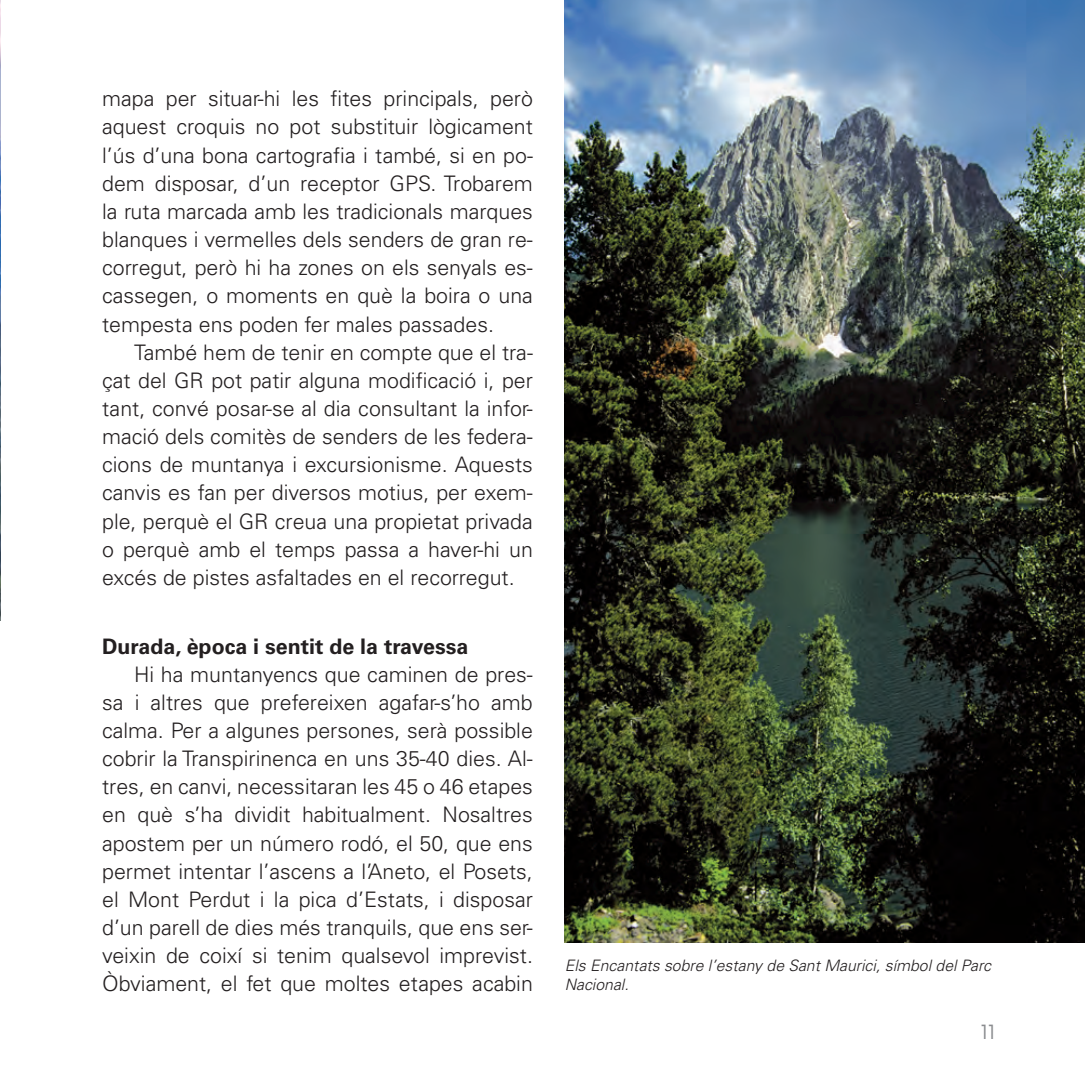
<style>
.page{position:relative;width:1085px;height:1085px;background:#fff}
.page>*{position:absolute;margin:0;border:0;box-sizing:border-box;transform-origin:0 0}
.t1{font:300 21.38px/28.1px "Univers";color:#231f20;text-align:justify}
.t2{font:700 21.38px "Univers";color:#231f20}
.t3{font:19.12px "Now";color:#8a8c8f}
.t4{font:italic 300 15.75px/18.9px "Univers";color:#231f20}
</style>
<div class="page">
<img style="left:0;top:1px;width:1px;height:620px">
<img style="left:564px;top:0;width:520px;height:942px">
<p class="t1" style="left:102px;top:85px;width:432px">mapa per situar-hi les fites principals, però aquest croquis no pot substituir lògicament l’ús d’una bona cartografia i també, si en po&shy;dem disposar, d’un receptor GPS. Trobarem la ruta marcada amb les tradicionals marques blanques i vermelles dels senders de gran re&shy;corregut, però hi ha zones on els senyals es&shy;cassegen, o moments en què la boira o una tempesta ens poden fer males passades.</p>
<p class="t1" style="left:102px;top:338px;width:432px;text-indent:32px">També hem de tenir en compte que el tra&shy;çat del GR pot patir alguna modificació i, per tant, convé posar-se al dia consultant la infor&shy;mació dels comitès de senders de les federa&shy;cions de muntanya i excursionisme. Aquests canvis es fan per diversos motius, per exem&shy;ple, perquè el GR creua una propietat privada o perquè amb el temps passa a haver-hi un excés de pistes asfaltades en el recorregut.</p>
<p class="t2" style="left:102px;top:633px;width:368px">Durada, època i sentit de la travessa</p>
<p class="t1" style="left:102px;top:660px;width:432px;text-indent:32px">Hi ha muntanyencs que caminen de pres&shy;sa i altres que prefereixen agafar-s’ho amb calma. Per a algunes persones, serà possible cobrir la Transpirinenca en uns 35-40 dies. Al&shy;tres, en canvi, necessitaran les 45 o 46 etapes en què s’ha dividit habitualment. Nosaltres apostem per un número rodó, el 50, que ens permet intentar l’ascens a l’Aneto, el Posets, el Mont Perdut i la pica d’Estats, i disposar d’un parell de dies més tranquils, que ens ser&shy;veixin de coixí si tenim qualsevol imprevist.<br>Òbviament, el fet que moltes etapes acabin</p>
<p class="t4" style="left:564px;top:956px;width:428px">Els Encantats sobre l’estany de Sant Maurici, símbol del Parc<br>Nacional.</p>
<p class="t3" style="left:980px;top:1016px;width:16px">11</p>
</div>
